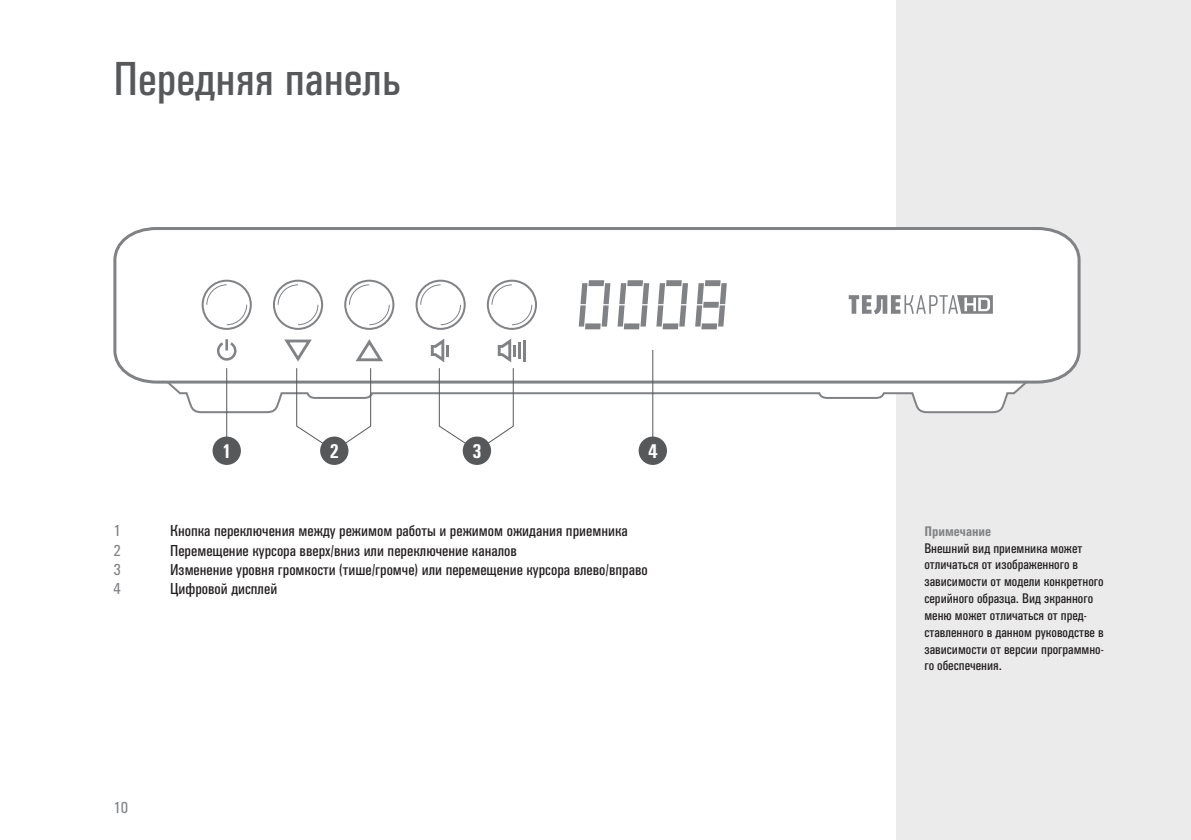
<style>
.page{position:relative;width:1191px;height:840px;background:#fff}
.page>*{position:absolute;margin:0;border:0;box-sizing:border-box;transform-origin:0 0}
.t1{font:48px "Univers Cond C";color:#57585a}
.t2{font:700 20px "Univers Cond C";color:#fff}
.t3{font:16px "Univers Cond C";color:#231f20}
.t4{font:16px "Univers Cond C";color:#808285}
.t5{font:14px/16.8px "Univers Cond C";color:#231f20}
.t6{font:700 14px "Univers Cond C";color:#808285}
</style>
<div class="page">
<div style="left:896px;top:0;width:295px;height:839px;background:#ebebec"></div>
<svg style="left:169px;top:385px;width:856px;height:29px"></svg>
<svg style="left:113px;top:227px;width:967px;height:158px"></svg>
<svg style="left:848px;top:295px;width:145px;height:19px"></svg>
<div style="left:202px;top:279px;width:50px;height:51px;border:2px solid #808285;border-radius:50%"></div>
<svg style="left:206px;top:284px;width:42px;height:41px"></svg>
<div style="left:273px;top:279px;width:50px;height:51px;border:2px solid #808285;border-radius:50%"></div>
<svg style="left:277px;top:284px;width:42px;height:41px"></svg>
<div style="left:344px;top:279px;width:50px;height:51px;border:2px solid #808285;border-radius:50%"></div>
<svg style="left:348px;top:284px;width:42px;height:41px"></svg>
<div style="left:415px;top:279px;width:51px;height:51px;border:2px solid #808285;border-radius:50%"></div>
<svg style="left:420px;top:284px;width:41px;height:41px"></svg>
<div style="left:487px;top:279px;width:50px;height:51px;border:2px solid #808285;border-radius:50%"></div>
<svg style="left:491px;top:284px;width:42px;height:41px"></svg>
<svg style="left:579px;top:283px;width:8px;height:43px"></svg>
<svg style="left:601px;top:283px;width:9px;height:43px"></svg>
<div style="left:588px;top:280px;width:16px;height:6px;background:#808285"></div>
<div style="left:585px;top:323px;width:16px;height:6px;background:#808285"></div>
<svg style="left:617px;top:283px;width:9px;height:43px"></svg>
<svg style="left:640px;top:283px;width:9px;height:43px"></svg>
<div style="left:627px;top:280px;width:16px;height:6px;background:#808285"></div>
<div style="left:624px;top:323px;width:15px;height:6px;background:#808285"></div>
<svg style="left:656px;top:283px;width:9px;height:43px"></svg>
<svg style="left:679px;top:283px;width:9px;height:43px"></svg>
<div style="left:666px;top:280px;width:16px;height:6px;background:#808285"></div>
<div style="left:662px;top:323px;width:16px;height:6px;background:#808285"></div>
<svg style="left:695px;top:283px;width:9px;height:43px"></svg>
<svg style="left:718px;top:283px;width:9px;height:43px"></svg>
<div style="left:705px;top:280px;width:15px;height:6px;background:#808285"></div>
<div style="left:703px;top:301px;width:16px;height:6px;background:#808285"></div>
<div style="left:701px;top:323px;width:16px;height:6px;background:#808285"></div>
<hr style="left:518px;top:342px;width:3px;height:16px;background:#808285">
<hr style="left:523px;top:340px;width:3px;height:21px;background:#808285">
<svg style="left:217px;top:339px;width:19px;height:21px"></svg>
<svg style="left:282px;top:336px;width:104px;height:115px"></svg>
<div style="left:320px;top:436px;width:28px;height:28px;background:#57585a;border-radius:50%"></div>
<svg style="left:429px;top:335px;width:87px;height:116px"></svg>
<div style="left:463px;top:436px;width:28px;height:28px;background:#57585a;border-radius:50%"></div>
<hr style="left:652px;top:350px;width:1px;height:100px;background:#57585a">
<div style="left:638px;top:436px;width:29px;height:28px;background:#57585a;border-radius:50%"></div>
<hr style="left:226px;top:368px;width:1px;height:82px;background:#57585a">
<div style="left:212px;top:436px;width:29px;height:28px;background:#57585a;border-radius:50%"></div>
<h1 class="t1" style="left:113px;top:52px;width:289px">Передняя панель</h1>
<h2 class="t2" style="left:222px;top:440px;width:11px">1</h2>
<h2 class="t2" style="left:329px;top:440px;width:11px">2</h2>
<h2 class="t2" style="left:472px;top:440px;width:11px">3</h2>
<h2 class="t2" style="left:648px;top:440px;width:11px">4</h2>
<p class="t4" style="left:113px;top:522px;width:9px">1</p>
<p class="t3" style="left:170px;top:522px;width:459px">Кнопка переключения между режимом работы и режимом ожидания приемника</p>
<p class="t4" style="left:113px;top:541px;width:9px">2</p>
<p class="t3" style="left:170px;top:541px;width:348px">Перемещение курсора вверх/вниз или переключение каналов</p>
<p class="t4" style="left:113px;top:560px;width:9px">3</p>
<p class="t3" style="left:170px;top:560px;width:479px">Изменение уровня громкости (тише/громче) или перемещение курсора влево/вправо</p>
<p class="t4" style="left:113px;top:579px;width:9px">4</p>
<p class="t3" style="left:170px;top:579px;width:109px">Цифровой дисплей</p>
<p class="t4" style="left:113px;top:798px;width:16px">10</p>
<p class="t6" style="left:924px;top:523px;width:68px">Примечание</p>
<p class="t5" style="left:924px;top:539px;width:181px">Внешний вид приемника может отличаться от изображенного в зависимости от модели конкретного серийного образца. Вид экранного меню может отличаться от пред&shy;ставленного в данном руководстве в зависимости от версии программно&shy;го обеспечения.</p>
</div>
